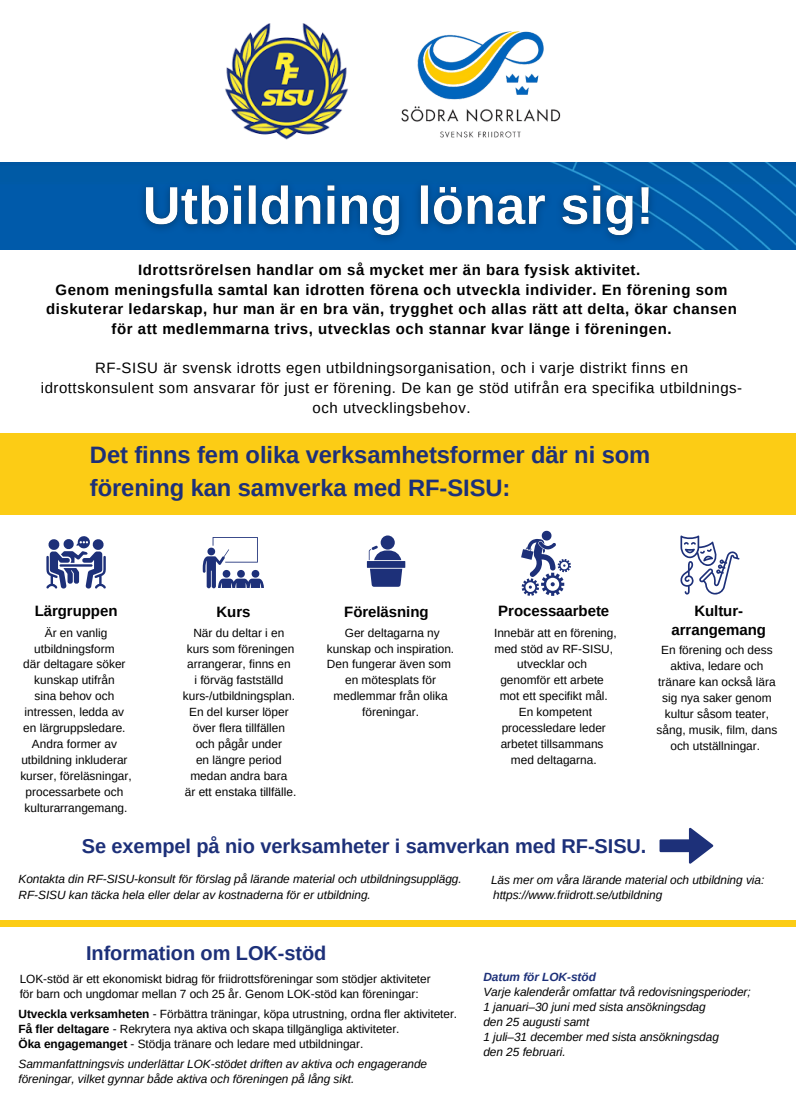
<style>
.page{position:relative;width:796px;height:1106px;background:#fff}
.page>*{position:absolute;margin:0;border:0;box-sizing:border-box;transform-origin:0 0}
.t1{font:700 23.75px/32.8px "Arimo";letter-spacing:-.005em;color:#1d3079}
.t2{font:700 20px "Arimo";letter-spacing:-.005em;color:#1d3079}
.t3{font:700 15px/19.8px "Arimo";letter-spacing:.035em;color:#000;text-align:center}
.t4{font:15px/19.8px "Arimo";letter-spacing:.035em;color:#000;text-align:center}
.t5{font:700 15px/18.8px "Arimo";letter-spacing:-.005em;color:#000;text-align:center}
.t6{font:11.88px/16px "Arimo";color:#000;text-align:center}
.t7{font:italic 11.88px/15px "Arimo";letter-spacing:-.005em;color:#000}
.t8{font:italic 700 11.88px "Arimo";letter-spacing:-.005em;color:#1d3079}
.s1{font-weight:700}
</style>
<div class="page">
<img style="left:225px;top:23px;width:123px;height:117px">
<img style="left:401px;top:31px;width:160px;height:107px">
<div style="left:0;top:433px;width:796px;height:81px;background:#fccc15"></div>
<svg style="left:203px;top:537px;width:61px;height:51px"></svg>
<div style="left:381px;top:535px;width:14px;height:14px;background:#1d3079;border-radius:50%"></div>
<svg style="left:367px;top:545px;width:38px;height:41px"></svg>
<svg style="left:521px;top:530px;width:50px;height:65px"></svg>
<svg style="left:680px;top:535px;width:59px;height:59px"></svg>
<svg style="left:46px;top:536px;width:60px;height:53px"></svg>
<img style="left:0;top:162px;width:796px;height:87px">
<img style="left:131px;top:173px;width:536px;height:77px">
<svg style="left:659px;top:827px;width:54px;height:36px"></svg>
<div style="left:0;top:919px;width:796px;height:7px;background:#fccc15"></div>
<h4 class="t3" style="left:46px;top:260px;width:692px">Idrottsrörelsen handlar om så mycket mer än bara fysisk aktivitet.<br>Genom meningsfulla samtal kan idrotten förena och utveckla individer. En förening som diskuterar ledarskap, hur man är en bra vän, trygghet och allas rätt att delta, ökar chansen för att medlemmarna trivs, utvecklas och stannar kvar länge i föreningen.</h4>
<p class="t4" style="left:41px;top:358px;width:703px">RF-SISU är svensk idrotts egen utbildningsorganisation, och i varje distrikt finns en idrottskonsulent som ansvarar för just er förening. De kan ge stöd utifrån era specifika utbildnings&shy;och utvecklingsbehov.</p>
<p class="t1" style="left:90px;top:438px;width:562px">Det finns fem olika verksamhetsformer där ni som förening kan samverka med RF-SISU:</p>
<p class="t5" style="left:35px;top:601px;width:84px">Lärgruppen</p>
<p class="t3" style="left:217px;top:601px;width:35px">Kurs</p>
<h4 class="t5" style="left:344px;top:602px;width:86px">Föreläsning</h4>
<p class="t5" style="left:498px;top:601px;width:112px">Processaarbete</p>
<p class="t5" style="left:672px;top:601px;width:96px">Kultur&shy;arrangemang</p>
<p class="t6" style="left:34px;top:624px;width:82px">Är en vanlig utbildningsform</p>
<h4 class="t6" style="left:23px;top:656px;width:104px">där deltagare söker</h4>
<p class="t6" style="left:34px;top:672px;width:82px">kunskap utifrån</p>
<p class="t6" style="left:35px;top:688px;width:81px">sina behov och</p>
<p class="t6" style="left:25px;top:704px;width:101px">intressen, ledda av</p>
<p class="t6" style="left:23px;top:720px;width:104px">en lärgruppsledare.</p>
<p class="t6" style="left:32px;top:736px;width:87px">Andra former av</p>
<p class="t6" style="left:21px;top:752px;width:108px">utbildning inkluderar</p>
<p class="t6" style="left:20px;top:768px;width:113px">kurser, föreläsningar, processarbete och</p>
<p class="t6" style="left:25px;top:799px;width:104px">kulturarrangemang.</p>
<h4 class="t6" style="left:193px;top:624px;width:93px">När du deltar i en</h4>
<h5 class="t6" style="left:187px;top:640px;width:109px;text-align:left">kurs som föreningen arrangerar, finns en</h5>
<h2 class="t6" style="left:194px;top:672px;width:91px">i förväg fastställd</h2>
<p class="t6" style="left:183px;top:688px;width:114px">kurs-/utbildningsplan.</p>
<p class="t6" style="left:189px;top:704px;width:101px">En del kurser löper</p>
<p class="t6" style="left:193px;top:720px;width:94px">över flera tillfällen</p>
<p class="t6" style="left:196px;top:736px;width:88px">och pågår under</p>
<p class="t6" style="left:196px;top:752px;width:87px">en längre period</p>
<h4 class="t6" style="left:190px;top:768px;width:98px">medan andra bara</h4>
<p class="t6" style="left:185px;top:783px;width:113px">är ett enstaka tillfälle.</p>
<p class="t6" style="left:327px;top:624px;width:129px">Ger deltagarna ny kunskap och inspiration.<br>Den fungerar även som</p>
<p class="t6" style="left:334px;top:672px;width:116px">en mötesplats för medlemmar från olika föreningar.</p>
<p class="t6" style="left:494px;top:624px;width:124px">Innebär att en förening, med stöd av RF-SISU, utvecklar och</p>
<p class="t6" style="left:500px;top:672px;width:105px">genomför ett arbete</p>
<p class="t6" style="left:500px;top:688px;width:110px">mot ett specifikt mål.</p>
<p class="t6" style="left:501px;top:704px;width:107px">En kompetent processledare leder arbetet tillsammans</p>
<p class="t6" style="left:511px;top:752px;width:87px">med deltagarna.</p>
<p class="t6" style="left:657px;top:642px;width:122px">En förening och dess aktiva, ledare och tränare kan också lära sig nya saker genom kultur såsom teater, sång, musik, film, dans och utställningar.</p>
<p class="t2" style="left:82px;top:834px;width:566px">Se exempel på nio verksamheter i samverkan med RF-SISU.</p>
<p class="t7" style="left:491px;top:871px;width:275px">Läs mer om våra lärande material och utbildning via:</p>
<p class="t7" style="left:493px;top:886px;width:171px">https://www.friidrott.se/utbildning</p>
<h3 class="t7" style="left:19px;top:871px;width:445px">Kontakta din RF-SISU-konsult för förslag på lärande material och utbildningsupplägg.</h3>
<p class="t7" style="left:19px;top:886px;width:354px">RF-SISU kan täcka hela eller delar av kostnaderna för er utbildning.</p>
<p class="t2" style="left:86px;top:941px;width:242px">Information om LOK-stöd</p>
<p class="t6" style="left:20px;top:971px;width:412px;line-height:15px;text-align:left">LOK-stöd är ett ekonomiskt bidrag för friidrottsföreningar som stödjer aktiviteter för barn och ungdomar mellan 7 och 25 år. Genom LOK-stöd kan föreningar:</p>
<p class="t8" style="left:483px;top:970px;width:114px">Datum för LOK-stöd</p>
<p class="t7" style="left:483px;top:984px;width:269px">Varje kalenderår omfattar två redovisningsperioder;</p>
<h4 class="t7" style="left:483px;top:999px;width:224px">1 januari–30 juni med sista ansökningsdag</h4>
<p class="t7" style="left:483px;top:1014px;width:107px">den 25 augusti samt</p>
<p class="t7" style="left:483px;top:1029px;width:237px">1 juli–31 december med sista ansökningsdag</p>
<h3 class="t7" style="left:483px;top:1044px;width:84px">den 25 februari.</h3>
<p class="t6" style="left:19px;top:1005px;width:440px"><span class="s1">Utveckla verksamheten</span> - Förbättra träningar, köpa utrustning, ordna fler aktiviteter.</p>
<p class="t6" style="left:19px;top:1020px;width:383px"><span class="s1">Få fler deltagare</span> - Rekrytera nya aktiva och skapa tillgängliga aktiviteter.</p>
<p class="t6" style="left:19px;top:1035px;width:346px"><span class="s1">Öka engagemanget</span> - Stödja tränare och ledare med utbildningar.</p>
<p class="t7" style="left:19px;top:1056px;width:410px">Sammanfattningsvis underlättar LOK-stödet driften av aktiva och engagerande föreningar, vilket gynnar både aktiva och föreningen på lång sikt.</p>
</div>
